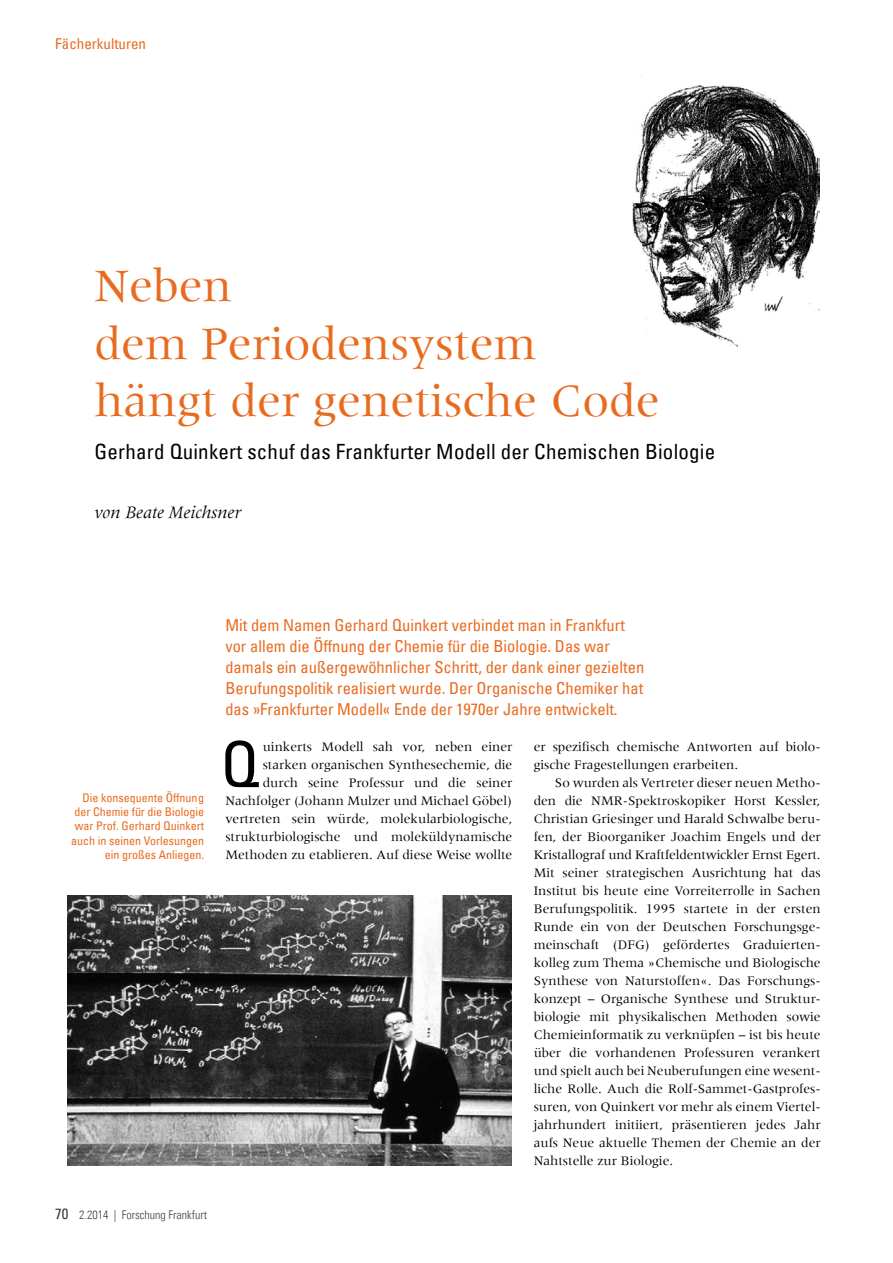
<style>
.page{position:relative;width:893px;height:1263px;background:#fff}
.page>*{position:absolute;margin:0;border:0;box-sizing:border-box;transform-origin:0 0}
.t1{font:condensed 63.3px "Univers Com 57";color:#000}
.t2{font:48px/57.6px "Meridien";color:#e86b20}
.t3{font:condensed 21px "Univers Com 57";letter-spacing:.01em;color:#000}
.t4{font:italic 18px "Meridien Com";color:#000}
.t5{font:condensed 16.5px/21px "Univers Com 57";color:#e86b20}
.t6{font:condensed 15px "Univers Com 57";color:#e86b20}
.t7{font:13.5px/18px "Meridien";color:#000}
.t8{font:condensed 12px/14.4px "Univers Com 57";color:#e86b20;text-align:right}
.t9{font:12px "Univers Com 47 Light Cond";color:#414042}
.s1{font-family:"Univers Com 57";font-stretch:condensed;font-size:15px}
</style>
<div class="page">
<img style="left:632px;top:76px;width:188px;height:271px">
<img style="left:68px;top:895px;width:444px;height:270px">
<p class="t6" style="left:55px;top:34px;width:92px">Fächerkulturen</p>
<h2 class="t2" style="left:94px;top:257px;width:567px">Neben<br>dem Periodensystem hängt der genetische Code</h2>
<h3 class="t3" style="left:94px;top:438px;width:622px">Gerhard Quinkert schuf das Frankfurter Modell der Chemischen Biologie</h3>
<h3 class="t4" style="left:94px;top:502px;width:149px">von Beate Meichsner</h3>
<p class="t8" style="left:71px;top:790px;width:134px">Die konsequente Öffnung der Chemie für die Biologie war Prof. Gerhard Quinkert auch in seinen Vorlesungen ein großes Anliegen.</p>
<p class="t9" style="left:55px;top:1208px;width:153px"><span class="s1">70</span> 2.2014 | Forschung Frankfurt</p>
<p class="t5" style="left:225px;top:614px;width:420px">Mit dem Namen Gerhard Quinkert verbindet man in Frankfurt vor allem die Öffnung der Chemie für die Biologie. Das war damals ein außergewöhnlicher Schritt, der dank einer gezielten Berufungspolitik realisiert wurde. Der Organische Chemiker hat das »Frankfurter Modell« Ende der 1970er Jahre entwickelt.</p>
<h1 class="t1" style="left:221px;top:724px;width:40px">Q</h1>
<p class="t7" style="left:225px;top:738px;width:289px;text-align:right">uinkerts Modell sah vor, neben einer starken organischen Synthesechemie, die durch seine Professur und die seiner Nachfolger (Johann Mulzer und Michael Göbel) vertreten sein würde, molekularbiologische, strukturbiologische und moleküldynamische Methoden zu etablieren. Auf diese Weise wollte</p>
<p class="t7" style="left:534px;top:738px;width:286px">er spezifisch chemische Antworten auf biolo&shy;gische Fragestellungen erarbeiten.</p>
<p class="t7" style="left:534px;top:774px;width:289px;text-indent:21px">So wurden als Vertreter dieser neuen Metho&shy;den die NMR-Spektroskopiker Horst Kessler, Christian Griesinger und Harald Schwalbe beru&shy;fen, der Bioorganiker Joachim Engels und der Kristallograf und Kraftfeldentwickler Ernst Egert.<br>Mit seiner strategischen Ausrichtung hat das Institut bis heute eine Vorreiterrolle in Sachen Berufungspolitik. 1995 startete in der ersten Runde ein von der Deutschen Forschungsge&shy;meinschaft (DFG) gefördertes Graduierten&shy;kolleg zum Thema »Chemische und Biologische Synthese von Naturstoffen«. Das Forschungs&shy;konzept – Organische Synthese und Struktur&shy;biologie mit physikalischen Methoden sowie Chemieinformatik zu verknüpfen – ist bis heute über die vorhandenen Professuren verankert und spielt auch bei Neuberufungen eine wesent&shy;liche Rolle. Auch die Rolf-Sammet-Gastprofes&shy;suren, von Quinkert vor mehr als einem Viertel&shy;jahrhundert initiiert, präsentieren jedes Jahr aufs Neue aktuelle Themen der Chemie an der Nahtstelle zur Biologie.</p>
</div>
